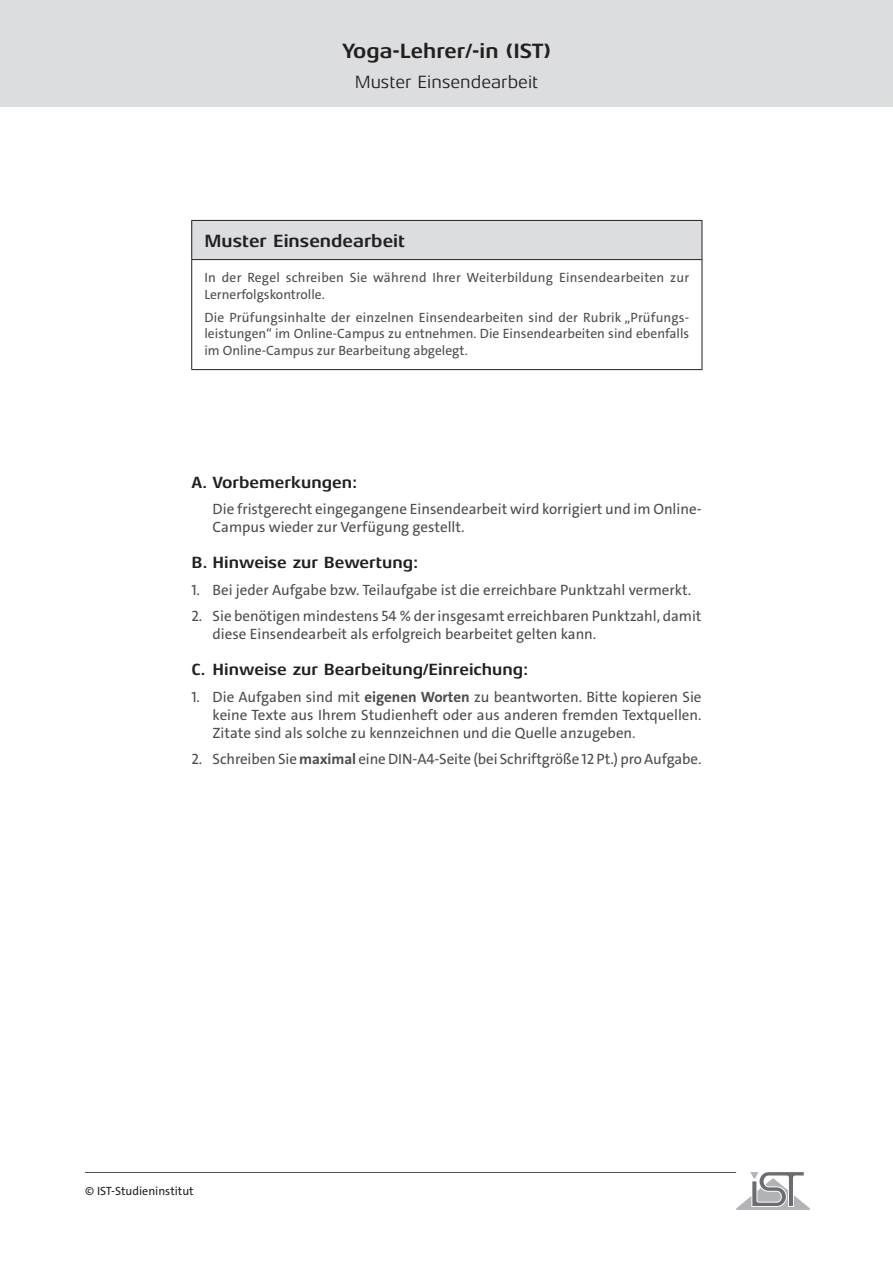
<style>
.page{position:relative;width:893px;height:1263px;background:#fff}
.page>*{position:absolute;margin:0;border:0;box-sizing:border-box;transform-origin:0 0}
.t1{font:700 21px "Aeonis LT Pro";color:#231f20}
.t2{font:700 18px "Aeonis LT Pro";color:#231f20}
.t3{font:18px "Aeonis LT Pro";color:#231f20}
.t4{font:700 16.5px "Aeonis LT Pro";color:#231f20}
.t5{font:15px/18px "The Sans C4 s";color:#4b4c4d}
.t6{font:13.5px/16.5px "The Sans C4 s";color:#4b4c4d}
.t7{font:12px "The Sans C4 s";color:#231f20}
.s1{font-weight:700}
</style>
<div class="page">
<hr style="left:85px;top:1172px;width:651px;height:1px;background:#4b4c4d">
<svg style="left:736px;top:1172px;width:74px;height:38px"></svg>
<div style="left:192px;top:220px;width:510px;height:40px;background:#dcdddf"></div>
<hr style="left:191px;top:220px;width:511px;height:1px;background:#231f20">
<hr style="left:191px;top:221px;width:1px;height:38px;background:#231f20">
<hr style="left:702px;top:221px;width:1px;height:38px;background:#231f20">
<hr style="left:191px;top:259px;width:511px;height:1px;background:#231f20">
<hr style="left:191px;top:260px;width:1px;height:109px;background:#231f20">
<hr style="left:702px;top:260px;width:1px;height:109px;background:#231f20">
<hr style="left:191px;top:369px;width:511px;height:1px;background:#231f20">
<div style="left:0;top:0;width:893px;height:106px;background:#dcdddf"></div>
<h1 class="t1" style="left:342px;top:40px;width:210px">Yoga-Lehrer/-in (IST)</h1>
<p class="t3" style="left:355px;top:72px;width:185px">Muster Einsendearbeit</p>
<p class="t2" style="left:204px;top:231px;width:202px">Muster Einsendearbeit</p>
<p class="t6" style="left:204px;top:270px;width:486px">In der Regel schreiben Sie während Ihrer Weiterbildung Einsendearbeiten zur<br>Lernerfolgskontrolle.</p>
<p class="t6" style="left:204px;top:309px;width:486px;text-align:justify">Die Prüfungsinhalte der einzelnen Einsendearbeiten sind der Rubrik „Prüfungs&shy;leistungen“ im Online-Campus zu entnehmen. Die Einsendearbeiten sind ebenfalls im Online-Campus zur Bearbeitung abgelegt.</p>
<p class="t4" style="left:191px;top:473px;width:168px">A. Vorbemerkungen:</p>
<p class="t5" style="left:213px;top:500px;width:490px">Die fristgerecht eingegangene Einsendearbeit wird korrigiert und im Online-<br>Campus wieder zur Verfügung gestellt.</p>
<p class="t4" style="left:191px;top:553px;width:229px">B. Hinweise zur Bewertung:</p>
<p class="t5" style="left:191px;top:581px;width:501px">1. Bei jeder Aufgabe bzw. Teilaufgabe ist die erreichbare Punktzahl vermerkt.</p>
<p class="t5" style="left:213px;top:607px;width:490px;text-indent:-21px">2. Sie benötigen mindestens 54 % der insgesamt erreichbaren Punktzahl, damit diese Einsendearbeit als erfolgreich bearbeitet gelten kann.</p>
<p class="t4" style="left:191px;top:660px;width:339px">C. Hinweise zur Bearbeitung/Einreichung:</p>
<p class="t5" style="left:213px;top:687px;width:490px;text-align:justify;text-indent:-21px">1. Die Aufgaben sind mit <span class="s1">eigenen Worten</span> zu beantworten. Bitte kopieren Sie keine Texte aus Ihrem Studienheft oder aus anderen fremden Textquellen.<br>Zitate sind als solche zu kennzeichnen und die Quelle anzugeben.</p>
<p class="t5" style="left:191px;top:750px;width:512px">2. Schreiben Sie <span class="s1">maximal</span> eine DIN-A4-Seite (bei Schriftgröße 12 Pt.) pro Aufgabe.</p>
<p class="t7" style="left:85px;top:1183px;width:110px">© IST-Studieninstitut</p>
</div>
